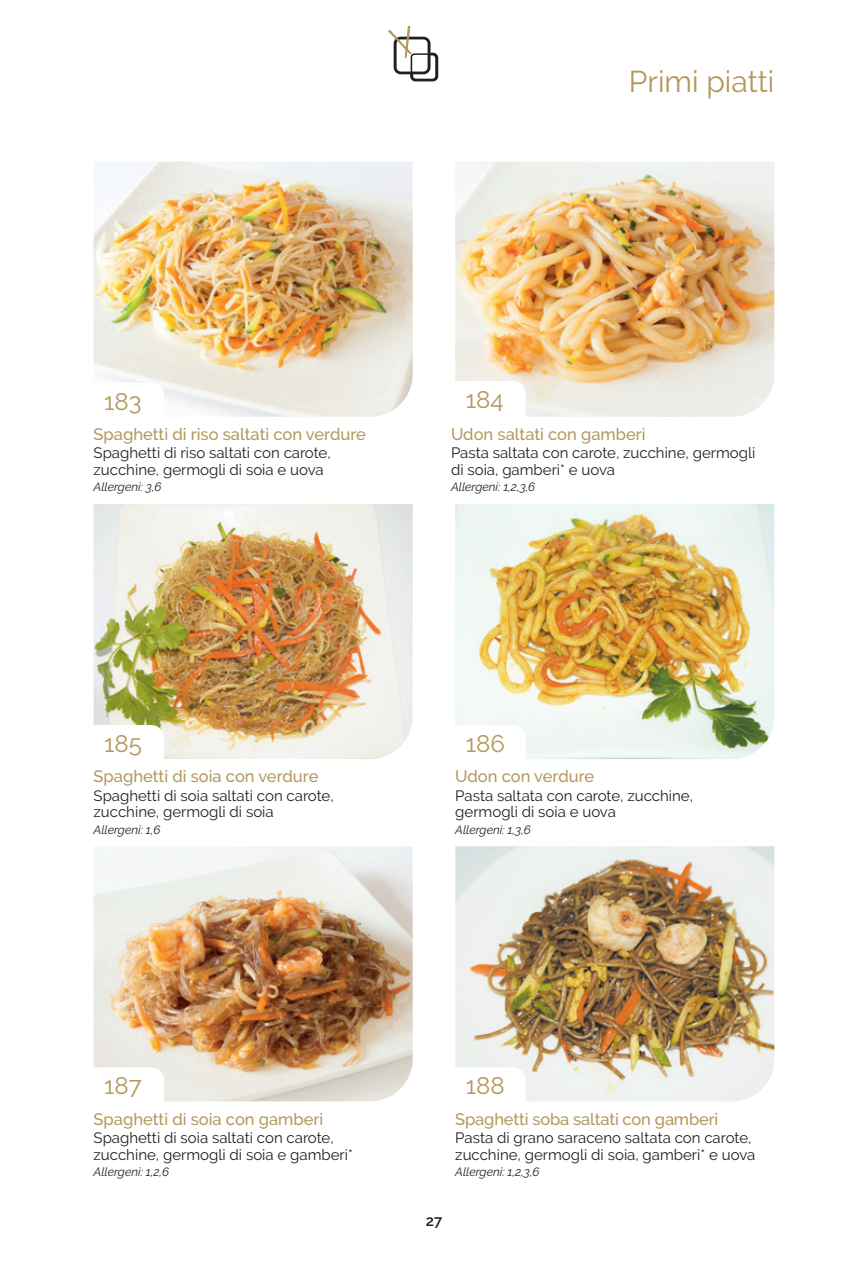
<style>
.page{position:relative;width:851px;height:1263px;background:#fff}
.page>*{position:absolute;margin:0;border:0;box-sizing:border-box;transform-origin:0 0}
.t1{font:30px "Raleway";color:#b3975c}
.t2{font:24px "Raleway";color:#b3975c}
.t3{font:500 16.5px "Raleway";color:#b3975c}
.t4{font:15px/16.5px "Raleway";color:#231f20}
.t5{font:600 15px "Raleway";color:#231f20}
.t6{font:italic 12px "Raleway";color:#231f20}
</style>
<div class="page">
<img style="left:94px;top:162px;width:318px;height:255px">
<img style="left:455px;top:846px;width:319px;height:255px">
<img style="left:455px;top:162px;width:319px;height:255px">
<img style="left:94px;top:504px;width:318px;height:255px">
<img style="left:455px;top:504px;width:319px;height:255px">
<img style="left:94px;top:846px;width:318px;height:255px">
<svg style="left:455px;top:381px;width:70px;height:36px"></svg>
<svg style="left:94px;top:725px;width:70px;height:34px"></svg>
<svg style="left:455px;top:725px;width:70px;height:34px"></svg>
<svg style="left:94px;top:1067px;width:70px;height:34px"></svg>
<svg style="left:455px;top:1067px;width:70px;height:34px"></svg>
<svg style="left:94px;top:383px;width:70px;height:34px"></svg>
<svg style="left:388px;top:26px;width:51px;height:57px"></svg>
<p class="t1" style="left:628px;top:64px;width:147px">Primi piatti</p>
<p class="t2" style="left:104px;top:387px;width:39px">183</p>
<p class="t3" style="left:94px;top:425px;width:274px">Spaghetti di riso saltati con verdure</p>
<p class="t4" style="left:94px;top:445px;width:239px">Spaghetti di riso saltati con carote, zucchine, germogli di soia e uova</p>
<p class="t6" style="left:94px;top:480px;width:69px">Allergeni: 3,6</p>
<p class="t2" style="left:466px;top:385px;width:39px">184</p>
<p class="t3" style="left:451px;top:425px;width:196px">Udon saltati con gamberi</p>
<p class="t4" style="left:451px;top:445px;width:306px">Pasta saltata con carote, zucchine, germogli di soia, gamberi* e uova</p>
<p class="t6" style="left:451px;top:480px;width:86px">Allergeni: 1,2,3,6</p>
<p class="t2" style="left:104px;top:729px;width:39px">185</p>
<p class="t2" style="left:466px;top:729px;width:40px">186</p>
<p class="t3" style="left:94px;top:767px;width:226px">Spaghetti di soia con verdure</p>
<p class="t4" style="left:94px;top:787px;width:241px">Spaghetti di soia saltati con carote, zucchine, germogli di soia</p>
<p class="t6" style="left:94px;top:822px;width:68px">Allergeni: 1,6</p>
<p class="t3" style="left:455px;top:767px;width:140px">Udon con verdure</p>
<p class="t4" style="left:455px;top:787px;width:239px">Pasta saltata con carote, zucchine, germogli di soia e uova</p>
<p class="t6" style="left:455px;top:822px;width:77px">Allergeni: 1,3,6</p>
<p class="t2" style="left:104px;top:1072px;width:39px">187</p>
<p class="t2" style="left:466px;top:1072px;width:40px">188</p>
<p class="t3" style="left:94px;top:1109px;width:231px">Spaghetti di soia con gamberi</p>
<p class="t4" style="left:94px;top:1129px;width:261px">Spaghetti di soia saltati con carote, zucchine, germogli di soia e gamberi*</p>
<p class="t6" style="left:94px;top:1165px;width:77px">Allergeni: 1,2,6</p>
<p class="t3" style="left:455px;top:1109px;width:264px">Spaghetti soba saltati con gamberi</p>
<p class="t4" style="left:455px;top:1129px;width:301px">Pasta di grano saraceno saltata con carote, zucchine, germogli di soia, gamberi* e uova</p>
<p class="t6" style="left:455px;top:1165px;width:86px">Allergeni: 1,2,3,6</p>
<p class="t5" style="left:425px;top:1212px;width:18px">27</p>
</div>
